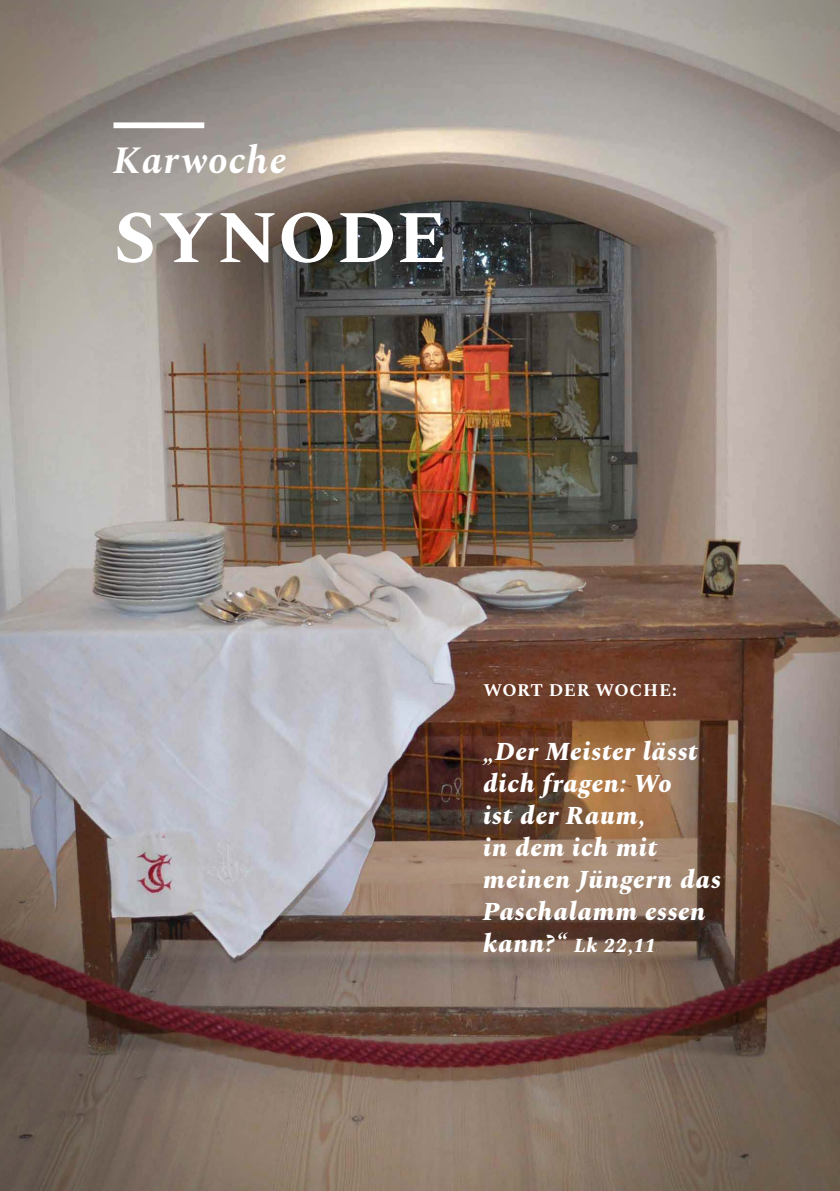
<style>
.page{position:relative;width:840px;height:1191px;background:#fff}
.page>*{position:absolute;margin:0;border:0;box-sizing:border-box;transform-origin:0 0}
.t1{font:700 74px "Spectral";letter-spacing:.005em;color:#fff}
.t2{font:italic 700 38.8px "Spectral";letter-spacing:.025em;color:#fff}
.t3{font:italic 800 26px/32px "Spectral";letter-spacing:.025em;color:#fff}
.t4{font:italic 800 20px "Spectral";color:#fff}
.t5{font:700 18px "Spectral";letter-spacing:.03em;color:#fff}
.s1{font-size:26px}
</style>
<div class="page">
<img style="left:0;top:0;width:839px;height:1191px">
<div style="left:113px;top:122px;width:91px;height:6px;background:#fff"></div>
<h2 class="t2" style="left:113px;top:132px;width:174px">Karwoche</h2>
<h1 class="t1" style="left:114px;top:184px;width:334px">SYNODE</h1>
<p class="t5" style="left:483px;top:677px;width:195px">WORT DER WOCHE:</p>
<p class="t3" style="left:483px;top:734px;width:239px">„Der Meister lässt dich fragen: Wo<br>ist der Raum,<br>in dem ich mit meinen Jüngern das<br>Paschalamm essen</p>
<p class="t4" style="left:483px;top:931px;width:174px"><span class="s1">kann?“</span> Lk 22,11</p>
</div>
